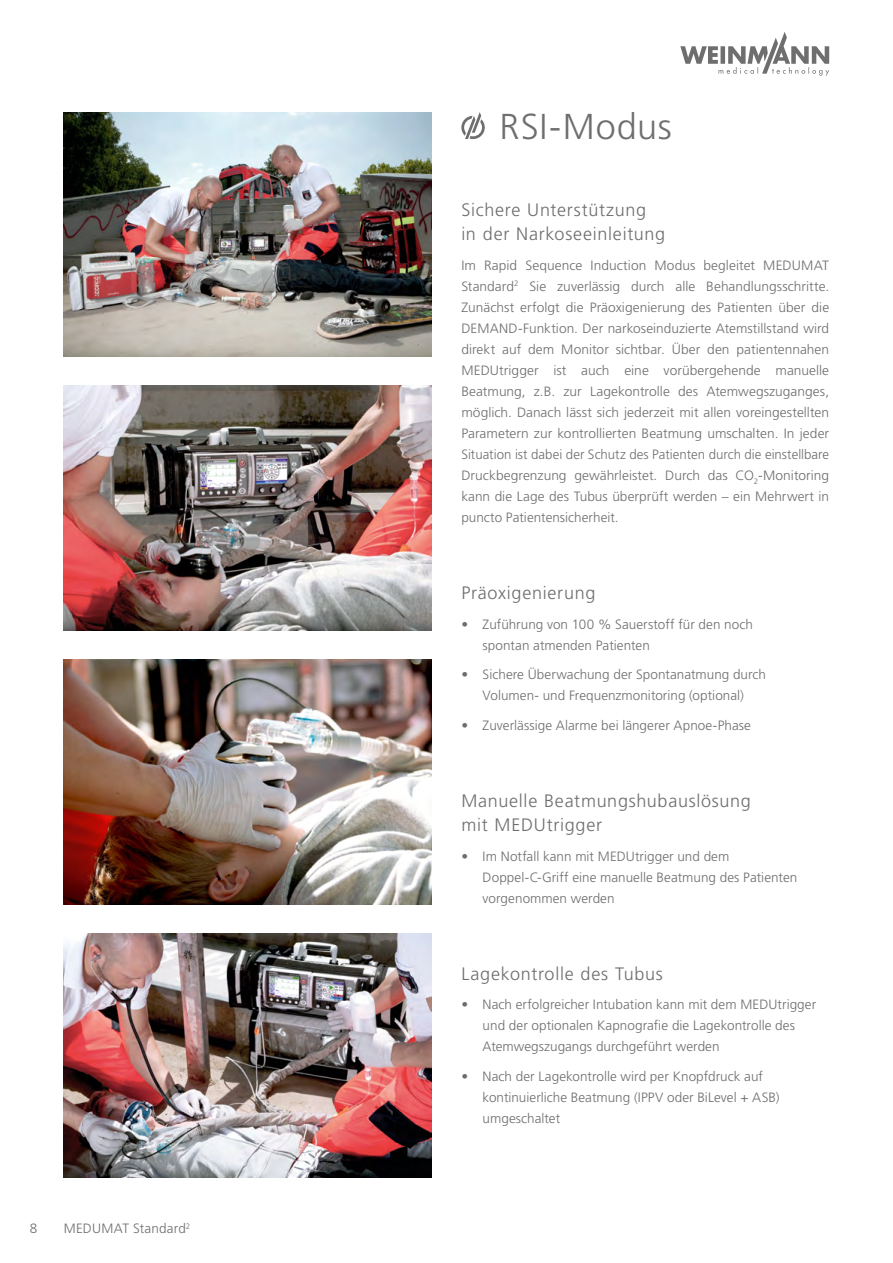
<style>
.page{position:relative;width:893px;height:1263px;background:#fff}
.page>*{position:absolute;margin:0;border:0;box-sizing:border-box;transform-origin:0 0}
.t1{font:300 36px "Frutiger LT";letter-spacing:.02em;color:#6e6e6e}
.t2{font:300 18px/24px "Frutiger LT";letter-spacing:.04em;color:#6e6e6e}
.t3{font:300 13.5px/21px "Frutiger LT";letter-spacing:.005em;color:#6e6e6e}
</style>
<div class="page">
<svg style="left:680px;top:32px;width:149px;height:44px"></svg>
<svg style="left:461px;top:112px;width:24px;height:27px"></svg>
<img style="left:64px;top:112px;width:368px;height:244px">
<img style="left:64px;top:386px;width:368px;height:244px">
<img style="left:64px;top:660px;width:368px;height:244px">
<img style="left:64px;top:934px;width:368px;height:244px">
<p class="t3" style="left:30px;top:1218px;width:9px">8</p>
<p class="t3" style="left:64px;top:1218px;width:128px">MEDUMAT Standard<sup>2</sup></p>
<h1 class="t1" style="left:500px;top:106px;width:174px">RSI-Modus</h1>
<h2 class="t2" style="left:461px;top:198px;width:205px">Sichere Unterstützung in der Narkoseeinleitung</h2>
<p class="t3" style="left:461px;top:255px;width:369px;text-align:justify">Im Rapid Sequence Induction Modus begleitet MEDUMAT Standard<sup>2</sup> Sie zuverlässig durch alle Behandlungsschritte.<br>Zunächst erfolgt die Präoxigenierung des Patienten über die DEMAND-Funktion. Der narkoseinduzierte Atemstillstand wird direkt auf dem Monitor sichtbar. Über den patientennahen MEDUtrigger ist auch eine vorübergehende manuelle Beatmung, z.B. zur Lagekontrolle des Atemwegszuganges, möglich. Danach lässt sich jederzeit mit allen voreingestellten Parametern zur kontrollierten Beatmung umschalten. In jeder Situation ist dabei der Schutz des Patienten durch die einstellbare Druckbegrenzung gewährleistet. Durch das CO<sub>2</sub>-Monitoring kann die Lage des Tubus überprüft werden – ein Mehrwert in puncto Patientensicherheit.</p>
<h2 class="t2" style="left:461px;top:581px;width:136px">Präoxigenierung</h2>
<p class="t3" style="left:483px;top:614px;width:272px;text-indent:-21px">• Zuführung von 100 % Sauerstoff für den noch spontan atmenden Patienten</p>
<p class="t3" style="left:461px;top:664px;width:306px;text-align:center">• Sichere Überwachung der Spontanatmung durch<br>Volumen- und Frequenzmonitoring (optional)</p>
<p class="t3" style="left:461px;top:715px;width:291px">• Zuverlässige Alarme bei längerer Apnoe-Phase</p>
<h2 class="t2" style="left:461px;top:789px;width:291px">Manuelle Beatmungshubauslösung mit MEDUtrigger</h2>
<p class="t3" style="left:483px;top:845px;width:316px;text-indent:-21px">• Im Notfall kann mit MEDUtrigger und dem<br>Doppel-C-Griff eine manuelle Beatmung des Patienten vorgenommen werden</p>
<h2 class="t2" style="left:461px;top:962px;width:203px">Lagekontrolle des Tubus</h2>
<p class="t3" style="left:483px;top:994px;width:335px;text-indent:-21px">• Nach erfolgreicher Intubation kann mit dem MEDUtrigger und der optionalen Kapnografie die Lagekontrolle des<br>Atemwegszugangs durchgeführt werden</p>
<p class="t3" style="left:483px;top:1066px;width:298px;text-indent:-21px">• Nach der Lagekontrolle wird per Knopfdruck auf kontinuierliche Beatmung (IPPV oder BiLevel + ASB) umgeschaltet</p>
</div>
